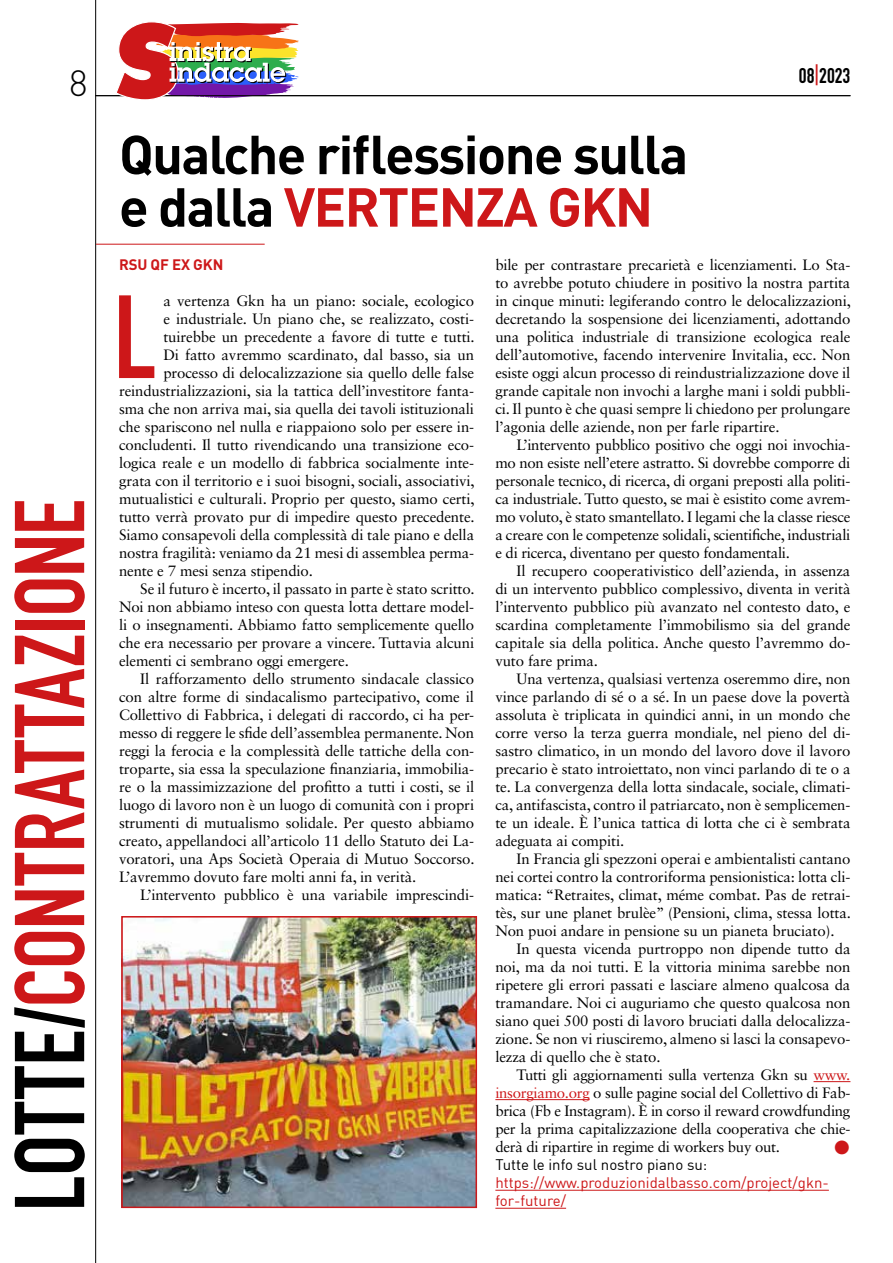
<style>
.page{position:relative;width:893px;height:1263px;background:#fff}
.page>*{position:absolute;margin:0;border:0;box-sizing:border-box;transform-origin:0 0}
.t1{font:116.1px "DIN Engschrift Std";color:#cd1719}
.t2{font:97.35px "DIN Engschrift Std";letter-spacing:-.005em;color:#cd1719}
.t3{font:700 54px/52.5px "DIN";letter-spacing:-.03em;color:#000}
.t4{font:300 36px "DIN";color:#000}
.t5{font:21px "DIN Engschrift Std";color:#000}
.t6{font:15px/18px "Sabon LT Std";letter-spacing:-.01em;color:#000;text-align:justify}
.t7{font:15px/18px "DIN";color:#cd1719}
.t8{font:15px "DIN";color:#000}
.t9{font:700 15px "DIN";letter-spacing:-.01em;color:#cd1719}
.t10{font:15px "Zapf Dingbats IT Cby BT";color:#cd1719}
.s1{color:#000}
.s2{color:#cd1719}
</style>
<div class="page">
<hr style="left:95px;top:95px;width:755px;height:1px;background:#000">
<hr style="left:95px;top:0;width:1px;height:1263px;background:#000">
<svg style="left:115px;top:22px;width:184px;height:78px"></svg>
<hr style="left:813px;top:1081px;width:37px;height:1px;background:#cd1719">
<hr style="left:495px;top:1099px;width:95px;height:1px;background:#cd1719">
<hr style="left:495px;top:1190px;width:334px;height:1px;background:#cd1719">
<hr style="left:495px;top:1208px;width:71px;height:1px;background:#cd1719">
<hr style="left:96px;top:244px;width:169px;height:1px;background:#cd1719">
<img style="left:121px;top:916px;width:356px;height:292px">
<div style="left:122px;top:917px;width:354px;height:290px;border:1px solid #cd1719"></div>
<h3 class="t4" style="left:69px;top:61px;width:20px">8</h3>
<h2 class="t2" style="left:-7px;top:1211px;width:714px;rotate:-90deg"><span class="s1">LOTTE/</span>CONTRATTAZIONE</h2>
<h3 class="t3" style="left:119px;top:126px;width:571px">Qualche riflessione sulla e dalla <span class="s2">VERTENZA GKN</span></h3>
<h3 class="t5" style="left:799px;top:63px;width:53px">08<span class="s2">|</span>2023</h3>
<p class="t9" style="left:119px;top:255px;width:106px">RSU QF EX GKN</p>
<h1 class="t1" style="left:113px;top:269px;width:44px">L</h1>
<p class="t6" style="left:163px;top:292px;width:312px">a vertenza Gkn ha un piano: sociale, ecologico</p>
<p class="t6" style="left:163px;top:310px;width:312px">e industriale. Un piano che, se realizzato, costi-</p>
<p class="t6" style="left:163px;top:328px;width:313px">tuirebbe un precedente a favore di tutte e tutti.</p>
<p class="t6" style="left:163px;top:346px;width:312px">Di fatto avremmo scardinato, dal basso, sia un</p>
<p class="t6" style="left:163px;top:364px;width:312px">processo di delocalizzazione sia quello delle false</p>
<p class="t6" style="left:119px;top:382px;width:357px">reindustrializzazioni, sia la tattica dell’investitore fanta-</p>
<p class="t6" style="left:119px;top:400px;width:357px">sma che non arriva mai, sia quella dei tavoli istituzionali</p>
<p class="t6" style="left:119px;top:418px;width:357px">che spariscono nel nulla e riappaiono solo per essere in-</p>
<p class="t6" style="left:119px;top:436px;width:357px">concludenti. Il tutto rivendicando una transizione eco-</p>
<p class="t6" style="left:119px;top:454px;width:357px">logica reale e un modello di fabbrica socialmente inte-</p>
<p class="t6" style="left:119px;top:472px;width:357px">grata con il territorio e i suoi bisogni, sociali, associativi,</p>
<p class="t6" style="left:119px;top:490px;width:357px">mutualistici e culturali. Proprio per questo, siamo certi,</p>
<p class="t6" style="left:119px;top:508px;width:357px">tutto verrà provato pur di impedire questo precedente.</p>
<p class="t6" style="left:119px;top:526px;width:357px">Siamo consapevoli della complessità di tale piano e della</p>
<p class="t6" style="left:119px;top:544px;width:357px">nostra fragilità: veniamo da 21 mesi di assemblea perma-</p>
<p class="t6" style="left:119px;top:562px;width:195px">nente e 7 mesi senza stipendio.</p>
<p class="t6" style="left:140px;top:580px;width:336px">Se il futuro è incerto, il passato in parte è stato scritto.</p>
<p class="t6" style="left:119px;top:598px;width:357px">Noi non abbiamo inteso con questa lotta dettare model-</p>
<p class="t6" style="left:119px;top:616px;width:357px">li o insegnamenti. Abbiamo fatto semplicemente quello</p>
<p class="t6" style="left:119px;top:634px;width:357px">che era necessario per provare a vincere. Tuttavia alcuni</p>
<p class="t6" style="left:119px;top:652px;width:231px">elementi ci sembrano oggi emergere.</p>
<p class="t6" style="left:140px;top:670px;width:335px">Il rafforzamento dello strumento sindacale classico</p>
<p class="t6" style="left:119px;top:688px;width:357px">con altre forme di sindacalismo partecipativo, come il</p>
<p class="t6" style="left:119px;top:706px;width:357px">Collettivo di Fabbrica, i delegati di raccordo, ci ha per-</p>
<p class="t6" style="left:119px;top:724px;width:357px">messo di reggere le sfide dell’assemblea permanente. Non</p>
<p class="t6" style="left:119px;top:742px;width:357px">reggi la ferocia e la complessità delle tattiche della con-</p>
<p class="t6" style="left:119px;top:760px;width:357px">troparte, sia essa la speculazione finanziaria, immobilia-</p>
<p class="t6" style="left:119px;top:778px;width:357px">re o la massimizzazione del profitto a tutti i costi, se il</p>
<p class="t6" style="left:119px;top:796px;width:357px">luogo di lavoro non è un luogo di comunità con i propri</p>
<p class="t6" style="left:119px;top:814px;width:357px">strumenti di mutualismo solidale. Per questo abbiamo</p>
<p class="t6" style="left:119px;top:832px;width:357px">creato, appellandoci all’articolo 11 dello Statuto dei La-</p>
<p class="t6" style="left:119px;top:850px;width:357px">voratori, una Aps Società Operaia di Mutuo Soccorso.</p>
<p class="t6" style="left:119px;top:868px;width:299px">L’avremmo dovuto fare molti anni fa, in verità.</p>
<p class="t6" style="left:140px;top:886px;width:335px">L’intervento pubblico è una variabile imprescindi-</p>
<p class="t6" style="left:495px;top:256px;width:357px">bile per contrastare precarietà e licenziamenti. Lo Sta&shy;to avrebbe potuto chiudere in positivo la nostra partita in cinque minuti: legiferando contro le delocalizzazioni, decretando la sospensione dei licenziamenti, adottando una politica industriale di transizione ecologica reale dell’automotive, facendo intervenire Invitalia, ecc. Non esiste oggi alcun processo di reindustrializzazione dove il grande capitale non invochi a larghe mani i soldi pubbli&shy;ci. Il punto è che quasi sempre li chiedono per prolungare l’agonia delle aziende, non per farle ripartire.</p>
<p class="t6" style="left:495px;top:436px;width:357px;text-indent:21px">L’intervento pubblico positivo che oggi noi invochia&shy;mo non esiste nell’etere astratto. Si dovrebbe comporre di personale tecnico, di ricerca, di organi preposti alla politi&shy;ca industriale. Tutto questo, se mai è esistito come avrem&shy;mo voluto, è stato smantellato. I legami che la classe riesce a creare con le competenze solidali, scientifiche, industriali e di ricerca, diventano per questo fondamentali.</p>
<p class="t6" style="left:495px;top:562px;width:357px;text-indent:21px">Il recupero cooperativistico dell’azienda, in assenza di un intervento pubblico complessivo, diventa in verità l’intervento pubblico più avanzato nel contesto dato, e scardina completamente l’immobilismo sia del grande capitale sia della politica. Anche questo l’avremmo do&shy;vuto fare prima.</p>
<p class="t6" style="left:495px;top:670px;width:357px;text-indent:21px">Una vertenza, qualsiasi vertenza oseremmo dire, non vince parlando di sé o a sé. In un paese dove la povertà assoluta è triplicata in quindici anni, in un mondo che corre verso la terza guerra mondiale, nel pieno del di&shy;sastro climatico, in un mondo del lavoro dove il lavoro precario è stato introiettato, non vinci parlando di te o a te. La convergenza della lotta sindacale, sociale, climati&shy;ca, antifascista, contro il patriarcato, non è semplicemen&shy;te un ideale. È l’unica tattica di lotta che ci è sembrata adeguata ai compiti.</p>
<p class="t6" style="left:495px;top:850px;width:357px;text-indent:21px">In Francia gli spezzoni operai e ambientalisti cantano nei cortei contro la controriforma pensionistica: lotta cli&shy;matica: “Retraites, climat, méme combat. Pas de retrai&shy;tès, sur une planet brulèe” (Pensioni, clima, stessa lotta.<br>Non puoi andare in pensione su un pianeta bruciato).</p>
<p class="t6" style="left:495px;top:940px;width:357px;text-indent:21px">In questa vicenda purtroppo non dipende tutto da noi, ma da noi tutti. E la vittoria minima sarebbe non ripetere gli errori passati e lasciare almeno qualcosa da tramandare. Noi ci auguriamo che questo qualcosa non siano quei 500 posti di lavoro bruciati dalla delocalizza&shy;zione. Se non vi riusciremo, almeno si lasci la consapevo&shy;lezza di quello che è stato.</p>
<p class="t6" style="left:495px;top:1066px;width:357px;text-indent:21px">Tutti gli aggiornamenti sulla vertenza Gkn su <span class="s2">www. insorgiamo.org</span> o sulle pagine social del Collettivo di Fab&shy;brica (Fb e Instagram). È in corso il reward crowdfunding per la prima capitalizzazione della cooperativa che chie&shy;derà di ripartire in regime di workers buy out.</p>
<p class="t10" style="left:834px;top:1140px;width:16px">●</p>
<p class="t8" style="left:495px;top:1155px;width:213px">Tutte le info sul nostro piano su:</p>
<p class="t7" style="left:495px;top:1173px;width:335px">https://www.produzionidalbasso.com/project/gkn&shy;for-future/</p>
</div>
